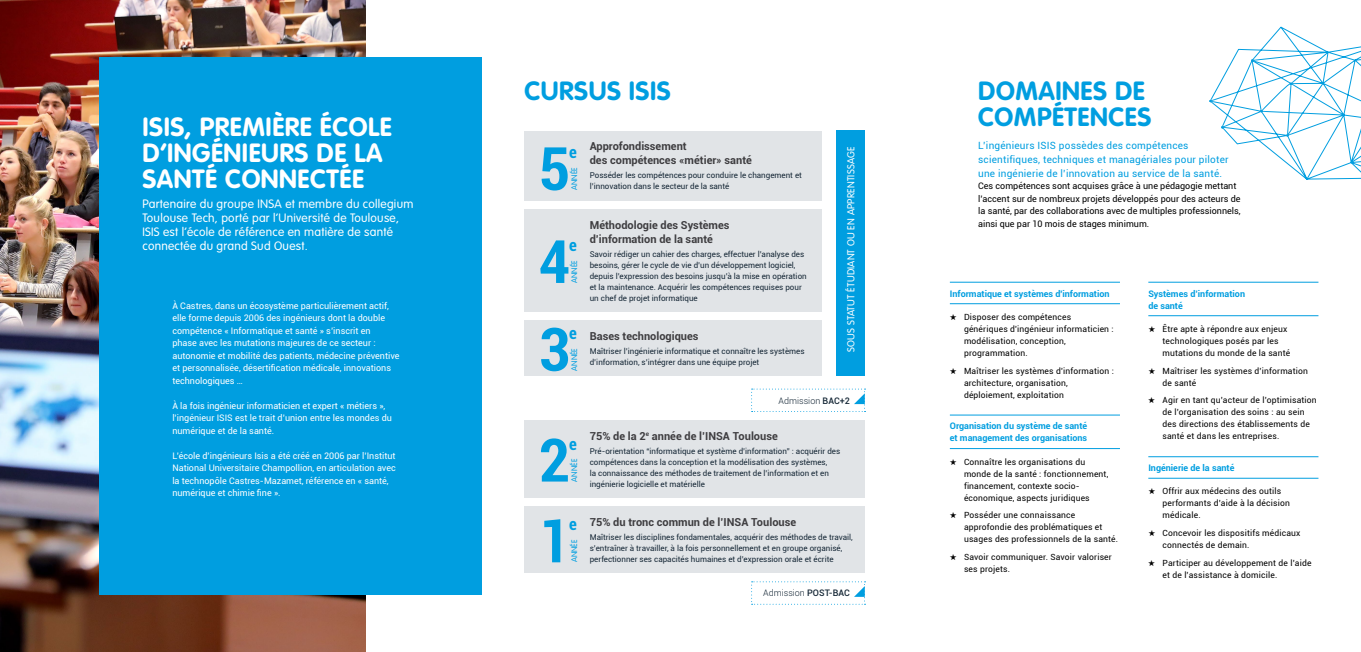
<style>
.page{position:relative;width:1361px;height:652px;background:#fff}
.page>*{position:absolute;margin:0;border:0;box-sizing:border-box;transform-origin:0 0}
.t1{font:700 condensed 59.8px "Roboto";color:#009ee0}
.t2{font:700 26px/26px "VAG Rounded";letter-spacing:.02em;color:#fff}
.t3{font:700 26px/26px "VAG Rounded";letter-spacing:.02em;color:#009ee0}
.t4{font:700 condensed 16.9px "Roboto";color:#009ee0}
.t5{font:300 12px/14px "VAG Rounded";letter-spacing:.02em;color:#fff}
.t6{font:700 11px/14px "Roboto";color:#3e3d40}
.t7{font:10px/14px "Roboto";letter-spacing:.02em;color:#009ee0}
.t8{font:300 10px "VAG Rounded";letter-spacing:.02em;color:#fff}
.t9{font:9px/12.5px "Roboto";color:#fff}
.t10{font:9px/12.5px "Roboto";color:#000}
.t11{font:700 9px/12px "Roboto";color:#009ee0}
.t12{font:300 9px "Roboto";color:#152736}
.t13{font:8.5px/12px "Roboto";letter-spacing:.02em;color:#000}
.t14{font:8px/11px "Roboto";color:#152736}
.t15{font:300 8px "VAG Rounded";color:#009ee0}
.s1{font-weight:500}
</style>
<div class="page">
<img style="left:0;top:0;width:366px;height:652px">
<svg style="left:1209px;top:26px;width:152px;height:154px"></svg>
<div style="left:524px;top:131px;width:298px;height:70px;background:#e1e4e7"></div>
<div style="left:524px;top:320px;width:298px;height:56px;background:#e1e4e7"></div>
<div style="left:524px;top:209px;width:298px;height:103px;background:#e1e4e7"></div>
<div style="left:524px;top:420px;width:341px;height:78px;background:#e1e4e7"></div>
<div style="left:524px;top:507px;width:341px;height:66px;background:#e1e4e7"></div>
<div style="left:836px;top:131px;width:29px;height:245px;background:#009ee0"></div>
<hr style="left:950px;top:282px;width:170px;height:1px;background:#009ee0">
<hr style="left:950px;top:304px;width:170px;height:1px;background:#009ee0">
<hr style="left:950px;top:415px;width:170px;height:1px;background:#009ee0">
<hr style="left:950px;top:448px;width:170px;height:1px;background:#009ee0">
<hr style="left:1148px;top:282px;width:170px;height:1px;background:#009ee0">
<hr style="left:1148px;top:316px;width:170px;height:1px;background:#009ee0">
<hr style="left:1148px;top:457px;width:170px;height:1px;background:#009ee0">
<hr style="left:1148px;top:478px;width:170px;height:1px;background:#009ee0">
<div style="left:99px;top:57px;width:383px;height:537px;background:#009ee0"></div>
<svg style="left:751px;top:389px;width:114px;height:23px"></svg>
<svg style="left:751px;top:581px;width:114px;height:24px"></svg>
<h2 class="t2" style="left:142px;top:114px;width:251px">ISIS, PREMIÈRE ÉCOLE<br>D’INGÉNIEURS DE LA<br>SANTÉ CONNECTÉE</h2>
<h3 class="t5" style="left:142px;top:196px;width:272px">Partenaire du groupe INSA et membre du collegium Toulouse Tech, porté par l’Université de Toulouse, ISIS est l’école de référence en matière de santé connectée du grand Sud Ouest.</h3>
<p class="t9" style="left:172px;top:299px;width:229px">À Castres, dans un écosystème particulièrement actif, elle forme depuis 2006 des ingénieurs dont la double compétence « Informatique et santé » s’inscrit en<br>phase avec les mutations majeures de ce secteur : autonomie et mobilité des patients, médecine préventive et personnalisée, désertification médicale, innovations technologiques …</p>
<p class="t9" style="left:172px;top:399px;width:221px">À la fois ingénieur informaticien et expert « métiers », l’ingénieur ISIS est le trait d’union entre les mondes du numérique et de la santé.</p>
<p class="t9" style="left:172px;top:449px;width:225px">L’école d’ingénieurs Isis a été créé en 2006 par l’Institut National Universitaire Champollion, en articulation avec la technopôle Castres-Mazamet, référence en « santé, numérique et chimie fine ».</p>
<h2 class="t3" style="left:524px;top:78px;width:148px">CURSUS ISIS</h2>
<h1 class="t1" style="left:539px;top:127px;width:33px">5</h1>
<h3 class="t4" style="left:569px;top:140px;width:9px">e</h3>
<p class="t15" style="left:570px;top:190px;width:24px;rotate:-90deg">ANNÉE</p>
<h1 class="t1" style="left:539px;top:220px;width:33px">4</h1>
<h3 class="t4" style="left:569px;top:233px;width:9px">e</h3>
<p class="t15" style="left:570px;top:283px;width:24px;rotate:-90deg">ANNÉE</p>
<h1 class="t1" style="left:539px;top:307px;width:33px">3</h1>
<h3 class="t4" style="left:569px;top:321px;width:9px">e</h3>
<p class="t15" style="left:570px;top:371px;width:24px;rotate:-90deg">ANNÉE</p>
<p class="t6" style="left:590px;top:139px;width:164px">Approfondissement<br>des compétences «métier» santé</p>
<p class="t14" style="left:590px;top:170px;width:214px">Posséder les compétences pour conduire le changement et l’innovation dans le secteur de la santé</p>
<p class="t6" style="left:590px;top:217px;width:141px">Méthodologie des Systèmes d’information de la santé</p>
<p class="t14" style="left:590px;top:248px;width:218px">Savoir rédiger un cahier des charges, effectuer l’analyse des besoins, gérer le cycle de vie d’un développement logiciel, depuis l’expression des besoins jusqu’à la mise en opération et la maintenance. Acquérir les compétences requises pour un chef de projet informatique</p>
<p class="t6" style="left:590px;top:329px;width:110px">Bases technologiques</p>
<p class="t14" style="left:590px;top:345px;width:216px">Maîtriser l’ingénierie informatique et connaître les systèmes d’information, s’intégrer dans une équipe projet</p>
<p class="t8" style="left:845px;top:352px;width:206px;rotate:-90deg">SOUS STATUT ÉTUDIANT OU EN APPRENTISSAGE</p>
<h1 class="t1" style="left:539px;top:418px;width:33px">2</h1>
<h3 class="t4" style="left:569px;top:432px;width:9px">e</h3>
<p class="t15" style="left:570px;top:482px;width:24px;rotate:-90deg">ANNÉE</p>
<h1 class="t1" style="left:539px;top:499px;width:33px">1</h1>
<h3 class="t4" style="left:569px;top:513px;width:9px">e</h3>
<p class="t15" style="left:570px;top:562px;width:24px;rotate:-90deg">ANNÉE</p>
<p class="t12" style="left:778px;top:394px;width:73px">Admission <span class="s1">BAC+2</span></p>
<p class="t6" style="left:590px;top:428px;width:189px">75% de la 2<sup>e</sup> année de l’INSA Toulouse</p>
<p class="t14" style="left:590px;top:445px;width:252px">Pré-orientation “informatique et système d’information” : acquérir des compétences dans la conception et la modélisation des systèmes,<br>la connaissance des méthodes de traitement de l’information et en ingénierie logicielle et matérielle</p>
<p class="t6" style="left:590px;top:515px;width:208px">75% du tronc commun de l’INSA Toulouse</p>
<p class="t14" style="left:590px;top:531px;width:265px">Maîtriser les disciplines fondamentales, acquérir des méthodes de travail, s’entraîner à travailler, à la fois personnellement et en groupe organisé, perfectionner ses capacités humaines et d’expression orale et écrite</p>
<p class="t12" style="left:763px;top:587px;width:88px">Admission <span class="s1">POST-BAC</span></p>
<h2 class="t3" style="left:978px;top:78px;width:175px">DOMAINES DE<br>COMPÉTENCES</h2>
<p class="t7" style="left:978px;top:138px;width:252px">L’ingénieurs ISIS possèdes des compétences scientifiques, techniques et managériales pour piloter une ingénierie de l’innovation au service de la santé.</p>
<p class="t10" style="left:978px;top:179px;width:264px">Ces compétences sont acquises grâce à une pédagogie mettant l’accent sur de nombreux projets développés pour des acteurs de la santé, par des collaborations avec de multiples professionnels, ainsi que par 10 mois de stages minimum.</p>
<p class="t11" style="left:950px;top:287px;width:161px">Informatique et systèmes d'information</p>
<p class="t13" style="left:964px;top:310px;width:151px;text-indent:-14px">★ Disposer des compétences génériques d'ingénieur informaticien : modélisation, conception, programmation.</p>
<p class="t13" style="left:964px;top:364px;width:151px;text-indent:-14px">★ Maîtriser les systèmes d'information : architecture, organisation, déploiement, exploitation</p>
<p class="t11" style="left:950px;top:420px;width:139px">Organisation du système de santé et management des organisations</p>
<p class="t13" style="left:964px;top:455px;width:146px;text-indent:-14px">★ Connaître les organisations du monde de la santé : fonctionnement, financement, contexte socio&shy;économique, aspects juridiques</p>
<p class="t13" style="left:964px;top:509px;width:156px;text-indent:-14px">★ Posséder une connaissance approfondie des problématiques et usages des professionnels de la santé.</p>
<p class="t13" style="left:964px;top:551px;width:149px;text-indent:-14px">★ Savoir communiquer. Savoir valoriser ses projets.</p>
<p class="t11" style="left:1148px;top:287px;width:98px">Systèmes d’information de santé</p>
<p class="t13" style="left:1162px;top:322px;width:129px;text-indent:-14px">★ Être apte à répondre aux enjeux technologiques posés par les mutations du monde de la santé</p>
<p class="t13" style="left:1162px;top:364px;width:147px;text-indent:-14px">★ Maîtriser les systèmes d’information de santé</p>
<p class="t13" style="left:1162px;top:394px;width:156px;text-indent:-14px">★ Agir en tant qu’acteur de l’optimisation de l’organisation des soins : au sein des directions des établissements de santé et dans les entreprises.</p>
<p class="t11" style="left:1148px;top:461px;width:88px">Ingénierie de la santé</p>
<p class="t13" style="left:1162px;top:485px;width:129px;text-indent:-14px">★ Offrir aux médecins des outils performants d’aide à la décision médicale.</p>
<p class="t13" style="left:1162px;top:527px;width:139px;text-indent:-14px">★ Concevoir les dispositifs médicaux connectés de demain.</p>
<p class="t13" style="left:1162px;top:556px;width:150px;text-indent:-14px">★ Participer au développement de l’aide et de l’assistance à domicile.</p>
</div>
